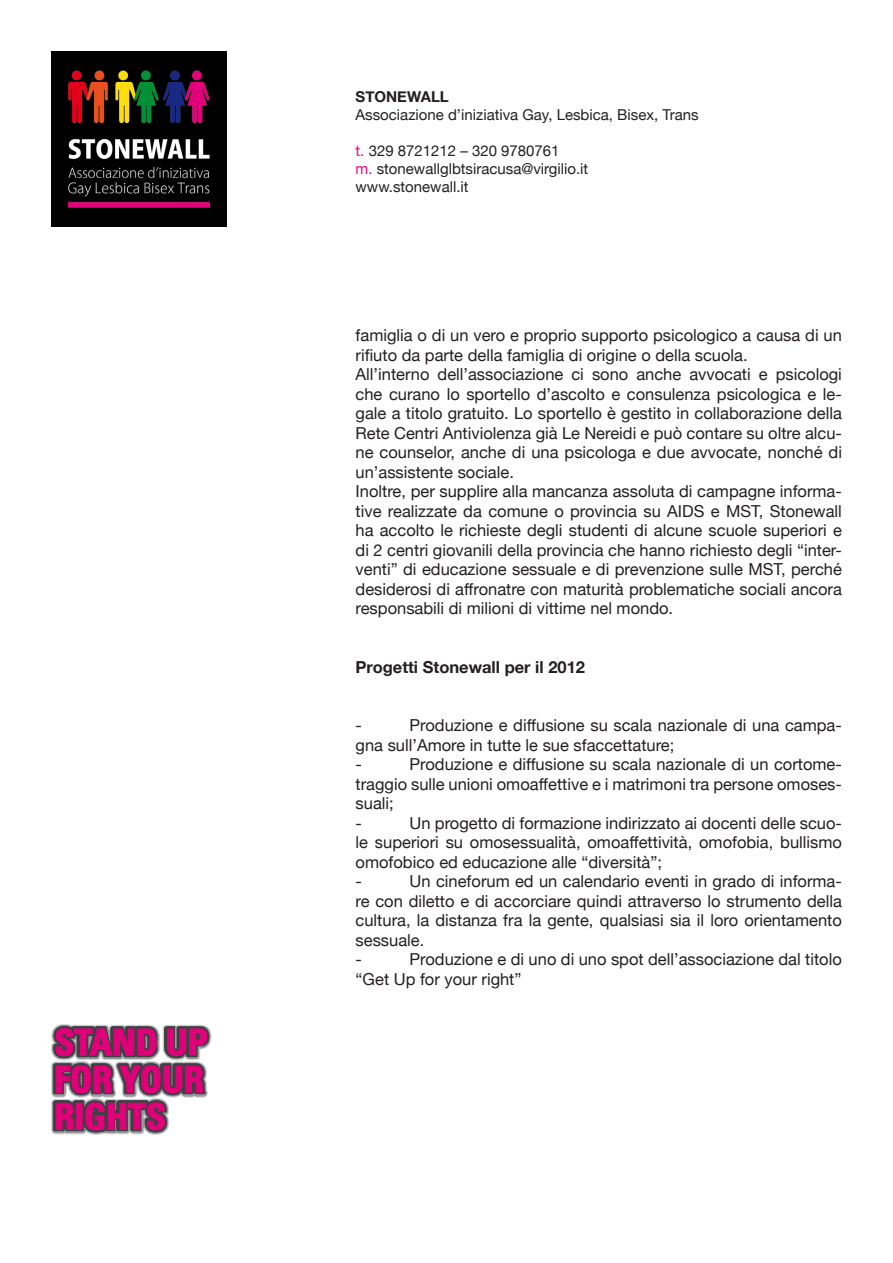
<style>
.page{position:relative;width:893px;height:1263px;background:#fff}
.page>*{position:absolute;margin:0;border:0;box-sizing:border-box;transform-origin:0 0}
.t1{font:16.5px/19.5px "Helvetica Neue";color:#231f20;text-align:justify}
.t2{font:700 16.5px "Helvetica Neue";color:#231f20}
.t3{font:15px/18px "Helvetica Neue";color:#231f20}
.t4{font:700 15px "Helvetica Neue";color:#231f20}
.s1{color:#ed028c}
</style>
<div class="page">
<img style="left:51px;top:51px;width:176px;height:176px">
<svg style="left:51px;top:1024px;width:160px;height:111px"></svg>
<p class="t4" style="left:356px;top:87px;width:95px">STONEWALL</p>
<p class="t3" style="left:356px;top:105px;width:345px">Associazione d’iniziativa Gay, Lesbica, Bisex, Trans</p>
<p class="t3" style="left:356px;top:141px;width:234px"><span class="s1">t.</span> 329 8721212 – 320 9780761<br><span class="s1">m.</span> stonewallglbtsiracusa@virgilio.it www.stonewall.it</p>
<p class="t1" style="left:356px;top:325px;width:488px">famiglia o di un vero e proprio supporto psicologico a causa di un rifiuto da parte della famiglia di origine o della scuola.</p>
<p class="t1" style="left:356px;top:364px;width:488px">All’interno dell’associazione ci sono anche avvocati e psicologi che curano lo sportello d’ascolto e consulenza psicologica e le&shy;gale a titolo gratuito. Lo sportello è gestito in collaborazione della Rete Centri Antiviolenza già Le Nereidi e può contare su oltre alcu&shy;ne counselor, anche di una psicologa e due avvocate, nonché di un’assistente sociale.</p>
<p class="t1" style="left:356px;top:481px;width:488px">Inoltre, per supplire alla mancanza assoluta di campagne informa&shy;tive realizzate da comune o provincia su AIDS e MST, Stonewall ha accolto le richieste degli studenti di alcune scuole superiori e di 2 centri giovanili della provincia che hanno richiesto degli “inter&shy;venti” di educazione sessuale e di prevenzione sulle MST, perché desiderosi di affronatre con maturità problematiche sociali ancora responsabili di milioni di vittime nel mondo.</p>
<p class="t2" style="left:356px;top:656px;width:231px">Progetti Stonewall per il 2012</p>
<p class="t1" style="left:356px;top:715px;width:488px;text-indent:54px">Produzione e diffusione su scala nazionale di una campa&shy;gna sull’Amore in tutte le sue sfaccettature;</p>
<p class="t1" style="left:356px;top:754px;width:8px">-</p>
<p class="t1" style="left:356px;top:715px;width:8px">-</p>
<p class="t1" style="left:356px;top:754px;width:488px;text-indent:54px">Produzione e diffusione su scala nazionale di un cortome&shy;traggio sulle unioni omoaffettive e i matrimoni tra persone omoses&shy;suali;</p>
<p class="t1" style="left:356px;top:813px;width:8px">-</p>
<p class="t1" style="left:356px;top:813px;width:488px;text-indent:54px">Un progetto di formazione indirizzato ai docenti delle scuo&shy;le superiori su omosessualità, omoaffettività, omofobia, bullismo omofobico ed educazione alle “diversità”;</p>
<p class="t1" style="left:356px;top:871px;width:8px">-</p>
<p class="t1" style="left:356px;top:871px;width:488px;text-indent:54px">Un cineforum ed un calendario eventi in grado di informa&shy;re con diletto e di accorciare quindi attraverso lo strumento della cultura, la distanza fra la gente, qualsiasi sia il loro orientamento sessuale.</p>
<p class="t1" style="left:356px;top:949px;width:8px">-</p>
<p class="t1" style="left:356px;top:949px;width:488px;text-indent:54px">Produzione e di uno di uno spot dell’associazione dal titolo “Get Up for your right”</p>
</div>
